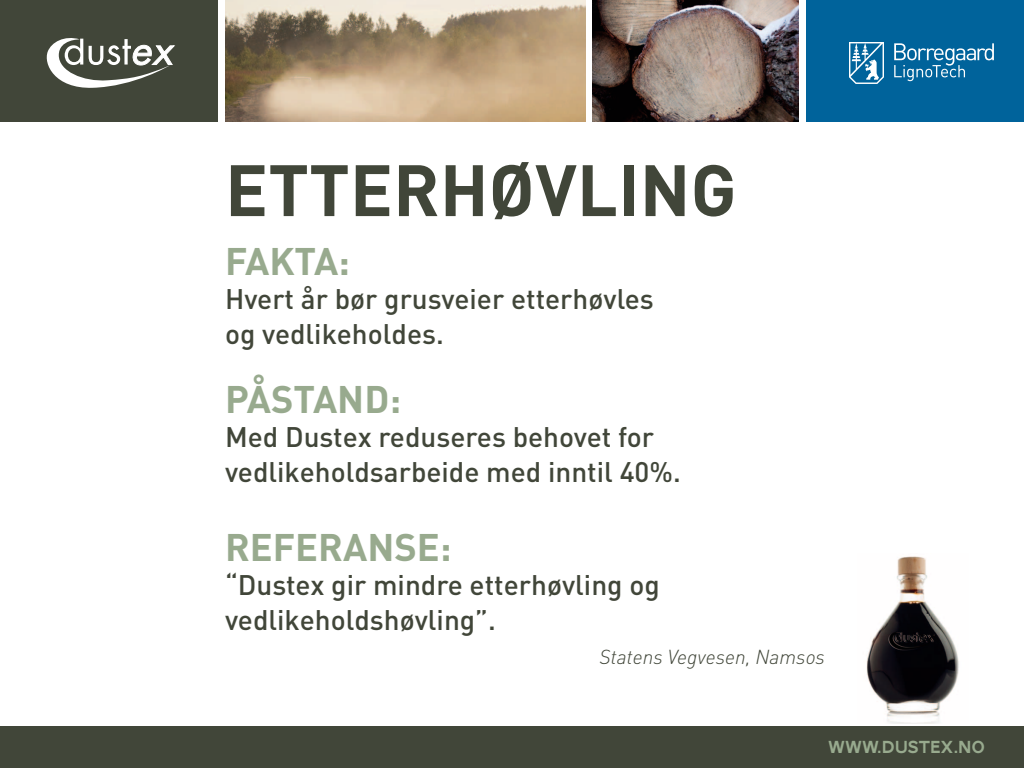
<style>
.page{position:relative;width:1024px;height:768px;background:#fff}
.page>*{position:absolute;margin:0;border:0;box-sizing:border-box;transform-origin:0 0}
.t1{font:700 71.4px "DIN";color:#414639}
.t2{font:700 38px "DIN";color:#98aa8e}
.t3{font:500 28px/34.5px "DIN";color:#414639}
.t4{font:italic 300 20px "DIN";color:#414639}
.t5{font:18px "AW Conqueror Carved One";letter-spacing:-.02em;color:#98aa8e}
</style>
<div class="page">
<img style="left:225px;top:0;width:361px;height:122px">
<img style="left:593px;top:0;width:206px;height:122px">
<div style="left:0;top:0;width:218px;height:122px;background:#414639"></div>
<div style="left:0;top:726px;width:1024px;height:42px;background:#414639"></div>
<div style="left:806px;top:0;width:218px;height:122px;background:#00639b"></div>
<svg style="left:46px;top:38px;width:129px;height:50px"></svg>
<svg style="left:894px;top:43px;width:100px;height:38px"></svg>
<svg style="left:849px;top:42px;width:35px;height:42px"></svg>
<img style="left:866px;top:556px;width:93px;height:168px">
<h1 class="t1" style="left:225px;top:142px;width:513px">ETTERHØVLING</h1>
<h2 class="t2" style="left:225px;top:236px;width:127px">FAKTA:</h2>
<p class="t3" style="left:225px;top:281px;width:430px">Hvert år bør grusveier etterhøvles og vedlikeholdes.</p>
<h2 class="t2" style="left:225px;top:374px;width:178px">PÅSTAND:</h2>
<p class="t3" style="left:225px;top:419px;width:457px">Med Dustex reduseres behovet for vedlikeholdsarbeide med inntil 40%.</p>
<h2 class="t2" style="left:225px;top:522px;width:228px">REFERANSE:</h2>
<p class="t3" style="left:225px;top:567px;width:436px">“Dustex gir mindre etterhøvling og vedlikeholdshøvling”.</p>
<p class="t4" style="left:599px;top:645px;width:227px">Statens Vegvesen, Namsos</p>
<p class="t5" style="left:828px;top:739px;width:158px">WWW.DUSTEX.NO</p>
</div>
